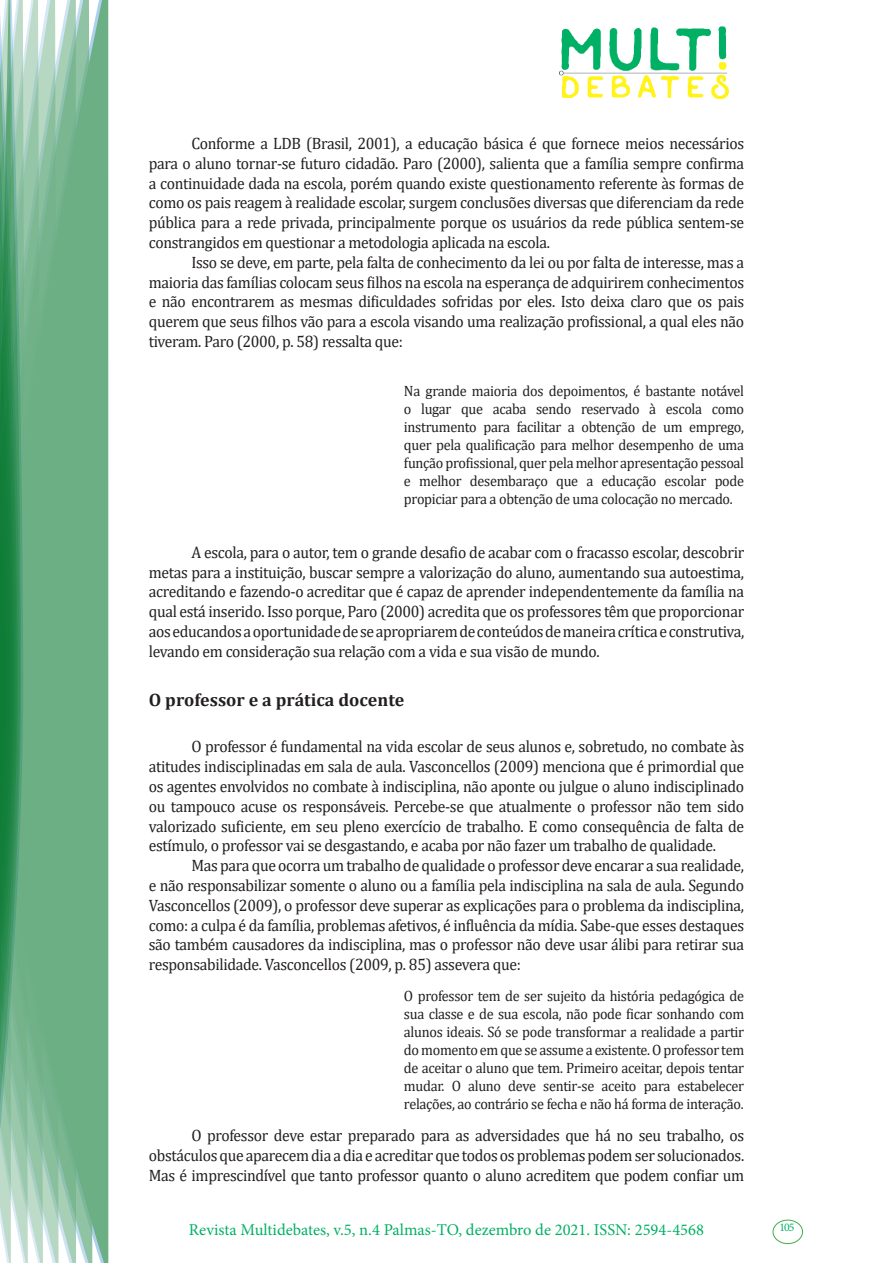
<style>
.page{position:relative;width:893px;height:1263px;background:#fff}
.page>*{position:absolute;margin:0;border:0;box-sizing:border-box;transform-origin:0 0}
.Subtítulo{font:700 18px "Cambria";color:#231f20}
.Texto_base{font:16.5px/19.8px "Cambria";letter-spacing:-.02em;color:#231f20;text-align:justify;scale:.95 1}
.t1{font:16.5px "Minion Pro";color:#00b064}
.Citação_deb{font:15px/18px "Cambria";letter-spacing:-.02em;color:#231f20;text-align:justify;scale:.95 1}
.t2{font:11.7px "Minion Pro";color:#00b064}
</style>
<div class="page">
<img style="left:559px;top:26px;width:169px;height:72px">
<div style="left:95px;top:0;width:14px;height:1263px;background:#6caf84"></div>
<svg style="left:79px;top:0;width:16px;height:1263px;background:#71b289"></svg>
<svg style="left:62px;top:0;width:17px;height:1263px;background:#75b48c"></svg>
<svg style="left:45px;top:0;width:17px;height:1263px;background:#7cb792"></svg>
<svg style="left:30px;top:0;width:15px;height:1263px;background:#80ba96"></svg>
<svg style="left:0;top:0;width:30px;height:1263px;background:#61a97f"></svg>
<div style="left:772px;top:1219px;width:31px;height:25px;border:1px solid #40ae49;border-radius:50%"></div>
<p class="Texto_base" style="left:149px;top:133px;width:628px;text-indent:43px">Conforme a LDB (Brasil, 2001), a educação básica é que fornece meios necessários para o aluno tornar-se futuro cidadão. Paro (2000), salienta que a família sempre confirma a continuidade dada na escola, porém quando existe questionamento referente às formas de como os pais reagem à realidade escolar, surgem conclusões diversas que diferenciam da rede pública para a rede privada, principalmente porque os usuários da rede pública sentem-se constrangidos em questionar a metodologia aplicada na escola.</p>
<p class="Texto_base" style="left:149px;top:252px;width:628px;text-indent:43px">Isso se deve, em parte, pela falta de conhecimento da lei ou por falta de interesse, mas a maioria das famílias colocam seus filhos na escola na esperança de adquirirem conhecimentos e não encontrarem as mesmas dificuldades sofridas por eles. Isto deixa claro que os pais querem que seus filhos vão para a escola visando uma realização profissional, a qual eles não tiveram. Paro (2000, p. 58) ressalta que:</p>
<p class="Citação_deb" style="left:404px;top:381px;width:360px">Na grande maioria dos depoimentos, é bastante notável o lugar que acaba sendo reservado à escola como instrumento para facilitar a obtenção de um emprego, quer pela qualificação para melhor desempenho de uma função profissional, quer pela melhor apresentação pessoal e melhor desembaraço que a educação escolar pode propiciar para a obtenção de uma colocação no mercado.</p>
<p class="Texto_base" style="left:149px;top:542px;width:628px;text-indent:43px">A escola, para o autor, tem o grande desafio de acabar com o fracasso escolar, descobrir metas para a instituição, buscar sempre a valorização do aluno, aumentando sua autoestima, acreditando e fazendo-o acreditar que é capaz de aprender independentemente da família na qual está inserido. Isso porque, Paro (2000) acredita que os professores têm que proporcionar aos educandos a oportunidade de se apropriarem de conteúdos de maneira crítica e construtiva, levando em consideração sua relação com a vida e sua visão de mundo.</p>
<p class="Subtítulo" style="left:149px;top:687px;width:257px">O professor e a prática docente</p>
<p class="Texto_base" style="left:149px;top:737px;width:628px;text-indent:43px">O professor é fundamental na vida escolar de seus alunos e, sobretudo, no combate às atitudes indisciplinadas em sala de aula. Vasconcellos (2009) menciona que é primordial que os agentes envolvidos no combate à indisciplina, não aponte ou julgue o aluno indisciplinado ou tampouco acuse os responsáveis. Percebe-se que atualmente o professor não tem sido valorizado suficiente, em seu pleno exercício de trabalho. E como consequência de falta de estímulo, o professor vai se desgastando, e acaba por não fazer um trabalho de qualidade.</p>
<p class="Texto_base" style="left:149px;top:855px;width:628px;text-indent:43px">Mas para que ocorra um trabalho de qualidade o professor deve encarar a sua realidade, e não responsabilizar somente o aluno ou a família pela indisciplina na sala de aula. Segundo Vasconcellos (2009), o professor deve superar as explicações para o problema da indisciplina, como: a culpa é da família, problemas afetivos, é influência da mídia. Sabe-que esses destaques são também causadores da indisciplina, mas o professor não deve usar álibi para retirar sua responsabilidade. Vasconcellos (2009, p. 85) assevera que:</p>
<p class="Citação_deb" style="left:404px;top:987px;width:360px">O professor tem de ser sujeito da história pedagógica de sua classe e de sua escola, não pode ficar sonhando com alunos ideais. Só se pode transformar a realidade a partir do momento em que se assume a existente. O professor tem de aceitar o aluno que tem. Primeiro aceitar, depois tentar mudar. O aluno deve sentir-se aceito para estabelecer relações, ao contrário se fecha e não há forma de interação.</p>
<p class="Texto_base" style="left:149px;top:1126px;width:628px;text-indent:43px">O professor deve estar preparado para as adversidades que há no seu trabalho, os obstáculos que aparecem dia a dia e acreditar que todos os problemas podem ser solucionados.<br>Mas é imprescindível que tanto professor quanto o aluno acreditem que podem confiar um</p>
<p class="t1" style="left:189px;top:1218px;width:517px">Revista Multidebates, v.5, n.4 Palmas-TO, dezembro de 2021. ISSN: 2594-4568</p>
<p class="t2" style="left:779px;top:1219px;width:16px">105</p>
</div>
